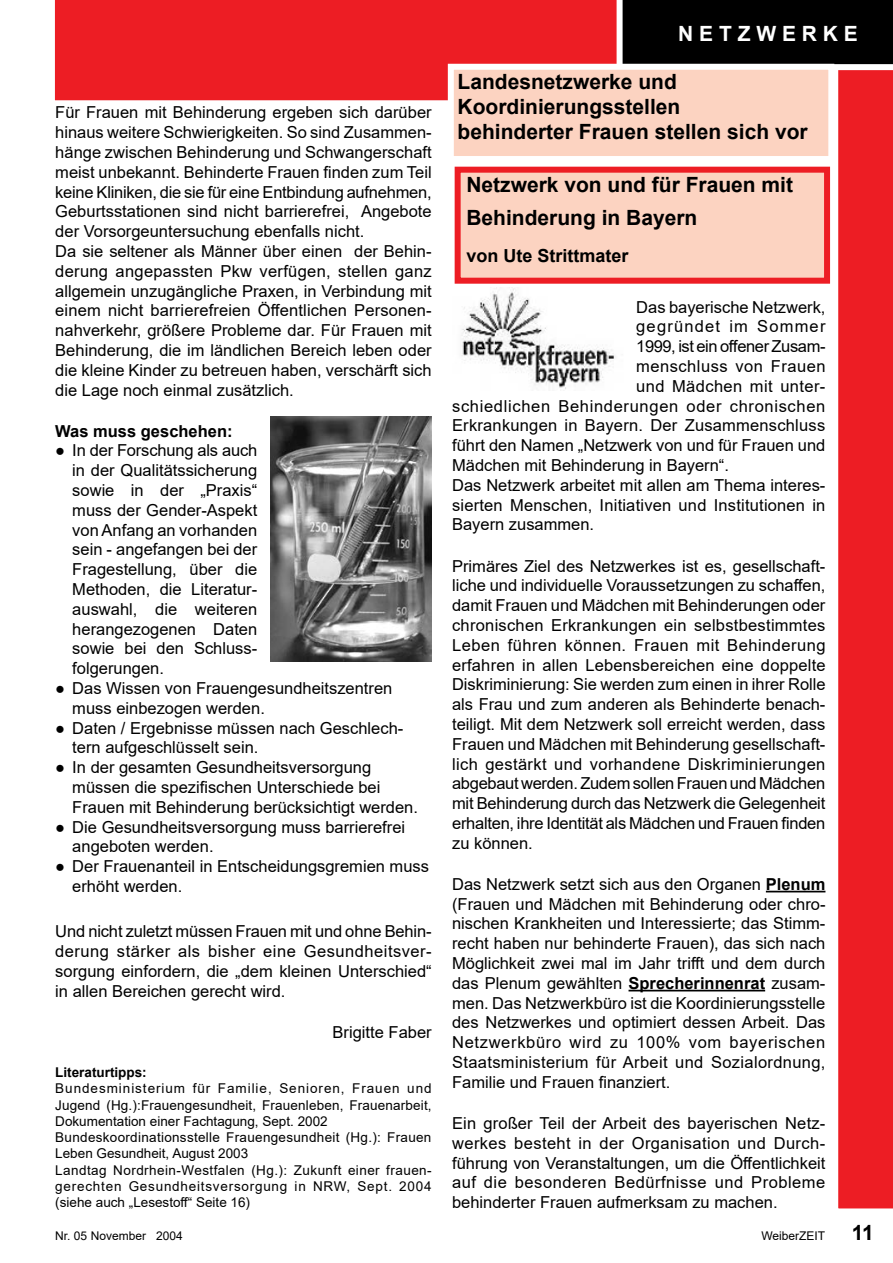
<style>
.page{position:relative;width:893px;height:1263px;background:#fff}
.page>*{position:absolute;margin:0;border:0;box-sizing:border-box;transform-origin:0 0}
.t1{font:700 21px/25.2px "Arial";color:#000}
.t2{font:700 21px "Arial";color:#fff}
.t3{font:700 18px "Arial";color:#000}
.t4{font:16.5px/19.8px "Arial";color:#000}
.t5{font:16.5px "Arial";letter-spacing:.04em;color:#000}
.t6{font:16.5px "Arial";letter-spacing:-.025em;color:#000}
.t7{font:16.5px "Arial";letter-spacing:.03em;color:#000}
.t8{font:16.5px "Arial";letter-spacing:.025em;color:#000}
.t9{font:700 16.5px "Arial";color:#000}
.t10{font:16.5px "Arial";letter-spacing:.07em;color:#000}
.t11{font:13.5px/16.2px "Arial";letter-spacing:.02em;color:#000}
.t12{font:700 13.5px "Arial";color:#000}
.t13{font:12px "Arial";color:#000}
.s1{font-weight:700}
</style>
<div class="page">
<div style="left:54px;top:0;width:563px;height:101px;background:#ed1d24"></div>
<svg style="left:829px;top:70px;width:64px;height:1139px;background:#ef3a40"></svg>
<div style="left:622px;top:0;width:271px;height:65px;background:#000"></div>
<img style="left:270px;top:417px;width:162px;height:244px">
<hr style="left:766px;top:891px;width:59px;height:1px;background:#000">
<hr style="left:628px;top:990px;width:137px;height:1px;background:#000">
<img style="left:461px;top:287px;width:154px;height:102px">
<div style="left:455px;top:167px;width:375px;height:117px;background:#fcd3c1;border:6px solid #ed1d24"></div>
<div style="left:448px;top:64px;width:386px;height:98px;background:#fcd3c1;border:6px solid #fff"></div>
<p class="t4" style="left:55px;top:102px;width:378px">Für Frauen mit Behinderung ergeben sich darüber hinaus weitere Schwierigkeiten. So sind Zusammen&shy;hänge zwischen Behinderung und Schwangerschaft meist unbekannt. Behinderte Frauen finden zum Teil keine Kliniken, die sie für eine Entbindung aufnehmen, Geburtsstationen sind nicht barrierefrei, Angebote der Vorsorgeuntersuchung ebenfalls nicht.<br>Da sie seltener als Männer über einen der Behin&shy;derung angepassten Pkw verfügen, stellen ganz allgemein unzugängliche Praxen, in Verbindung mit einem nicht barrierefreien Öffentlichen Personen&shy;nahverkehr, größere Probleme dar. Für Frauen mit Behinderung, die im ländlichen Bereich leben oder die kleine Kinder zu betreuen haben, verschärft sich die Lage noch einmal zusätzlich.</p>
<p class="t9" style="left:55px;top:419px;width:179px">Was muss geschehen:</p>
<p class="t4" style="left:72px;top:441px;width:186px;text-align:justify;text-indent:-17px">● In der Forschung als auch in der Qualitätssicherung sowie in der „Praxis“ muss der Gender-Aspekt von Anfang an vorhanden sein - angefangen bei der Fragestellung, über die Methoden, die Literatur&shy;auswahl, die weiteren herangezogenen Daten sowie bei den Schluss&shy;folgerungen.</p>
<p class="t4" style="left:72px;top:678px;width:322px;text-indent:-17px">● Das Wissen von Frauengesundheitszentren muss einbezogen werden.</p>
<p class="t4" style="left:72px;top:718px;width:333px;text-indent:-17px">● Daten / Ergebnisse müssen nach Geschlech&shy;tern aufgeschlüsselt sein.</p>
<p class="t4" style="left:72px;top:757px;width:347px;text-indent:-17px">● In der gesamten Gesundheitsversorgung müssen die spezifischen Unterschiede bei<br>Frauen mit Behinderung berücksichtigt werden.</p>
<p class="t4" style="left:72px;top:817px;width:334px;text-indent:-17px">● Die Gesundheitsversorgung muss barrierefrei angeboten werden.</p>
<p class="t4" style="left:72px;top:856px;width:358px;text-indent:-17px">● Der Frauenanteil in Entscheidungsgremien muss erhöht werden.</p>
<p class="t4" style="left:55px;top:921px;width:378px;text-align:justify">Und nicht zuletzt müssen Frauen mit und ohne Behin&shy;derung stärker als bisher eine Gesundheitsver&shy;sorgung einfordern, die „dem kleinen Unterschied“ in allen Bereichen gerecht wird.</p>
<p class="t4" style="left:333px;top:1022px;width:101px">Brigitte Faber</p>
<p class="t12" style="left:55px;top:1063px;width:93px">Literaturtipps:</p>
<p class="t11" style="left:55px;top:1080px;width:378px">Bundesministerium für Familie, Senioren, Frauen und Jugend (Hg.):Frauengesundheit, Frauenleben, Frauenarbeit, Dokumentation einer Fachtagung, Sept. 2002<br>Bundeskoordinationsstelle Frauengesundheit (Hg.): Frauen Leben Gesundheit, August 2003<br>Landtag Nordrhein-Westfalen (Hg.): Zukunft einer frauen&shy;gerechten Gesundheitsversorgung in NRW, Sept. 2004 (siehe auch „Lesestoff“ Seite 16)</p>
<p class="t2" style="left:678px;top:19px;width:181px">N E T Z W E R K E</p>
<p class="t1" style="left:458px;top:69px;width:352px">Landesnetzwerke und<br>Koordinierungsstellen<br>behinderter Frauen stellen sich vor</p>
<p class="t1" style="left:466px;top:169px;width:328px;line-height:32.4px">Netzwerk von und für Frauen mit<br>Behinderung in Bayern</p>
<p class="t3" style="left:466px;top:243px;width:164px">von Ute Strittmater</p>
<p class="t4" style="left:636px;top:297px;width:191px">Das bayerische Netzwerk,</p>
<p class="t10" style="left:636px;top:315px;width:191px">gegründet im Sommer</p>
<p class="t6" style="left:636px;top:335px;width:191px">1999, ist ein offener Zusam-</p>
<p class="t7" style="left:636px;top:355px;width:191px">menschluss von Frauen</p>
<p class="t8" style="left:636px;top:375px;width:191px">und Mädchen mit unter-</p>
<p class="t5" style="left:452px;top:394px;width:375px">schiedlichen Behinderungen oder chronischen</p>
<p class="t4" style="left:452px;top:416px;width:375px">Erkrankungen in Bayern. Der Zusammenschluss</p>
<p class="t4" style="left:452px;top:435px;width:375px">führt den Namen „Netzwerk von und für Frauen und</p>
<p class="t4" style="left:452px;top:455px;width:278px">Mädchen mit Behinderung in Bayern“.</p>
<p class="t4" style="left:452px;top:475px;width:375px">Das Netzwerk arbeitet mit allen am Thema interes-</p>
<p class="t4" style="left:452px;top:495px;width:375px">sierten Menschen, Initiativen und Institutionen in</p>
<p class="t4" style="left:452px;top:515px;width:144px">Bayern zusammen.</p>
<p class="t4" style="left:452px;top:556px;width:375px;text-align:justify">Primäres Ziel des Netzwerkes ist es, gesellschaft&shy;liche und individuelle Voraussetzungen zu schaffen, damit Frauen und Mädchen mit Behinderungen oder chronischen Erkrankungen ein selbstbestimmtes Leben führen können. Frauen mit Behinderung erfahren in allen Lebensbereichen eine doppelte Diskriminierung: Sie werden zum einen in ihrer Rolle als Frau und zum anderen als Behinderte benach&shy;teiligt. Mit dem Netzwerk soll erreicht werden, dass Frauen und Mädchen mit Behinderung gesellschaft&shy;lich gestärkt und vorhandene Diskriminierungen abgebaut werden. Zudem sollen Frauen und Mädchen mit Behinderung durch das Netzwerk die Gelegenheit erhalten, ihre Identität als Mädchen und Frauen finden zu können.</p>
<p class="t4" style="left:452px;top:874px;width:375px;text-align:justify">Das Netzwerk setzt sich aus den Organen <span class="s1">Plenum </span>(Frauen und Mädchen mit Behinderung oder chro&shy;nischen Krankheiten und Interessierte; das Stimm&shy;recht haben nur behinderte Frauen), das sich nach Möglichkeit zwei mal im Jahr trifft und dem durch das Plenum gewählten <span class="s1">Sprecherinnenrat</span> zusam&shy;men. Das Netzwerkbüro ist die Koordinierungsstelle des Netzwerkes und optimiert dessen Arbeit. Das Netzwerkbüro wird zu 100% vom bayerischen Staatsministerium für Arbeit und Sozialordnung, Familie und Frauen finanziert.</p>
<p class="t4" style="left:452px;top:1113px;width:375px;text-align:justify">Ein großer Teil der Arbeit des bayerischen Netz&shy;werkes besteht in der Organisation und Durch&shy;führung von Veranstaltungen, um die Öffentlichkeit auf die besonderen Bedürfnisse und Probleme behinderter Frauen aufmerksam zu machen.</p>
<p class="t13" style="left:55px;top:1228px;width:129px">Nr. 05 November 2004</p>
<p class="t13" style="left:761px;top:1228px;width:65px">WeiberZEIT</p>
<p class="t1" style="left:852px;top:1220px;width:24px">11</p>
</div>
